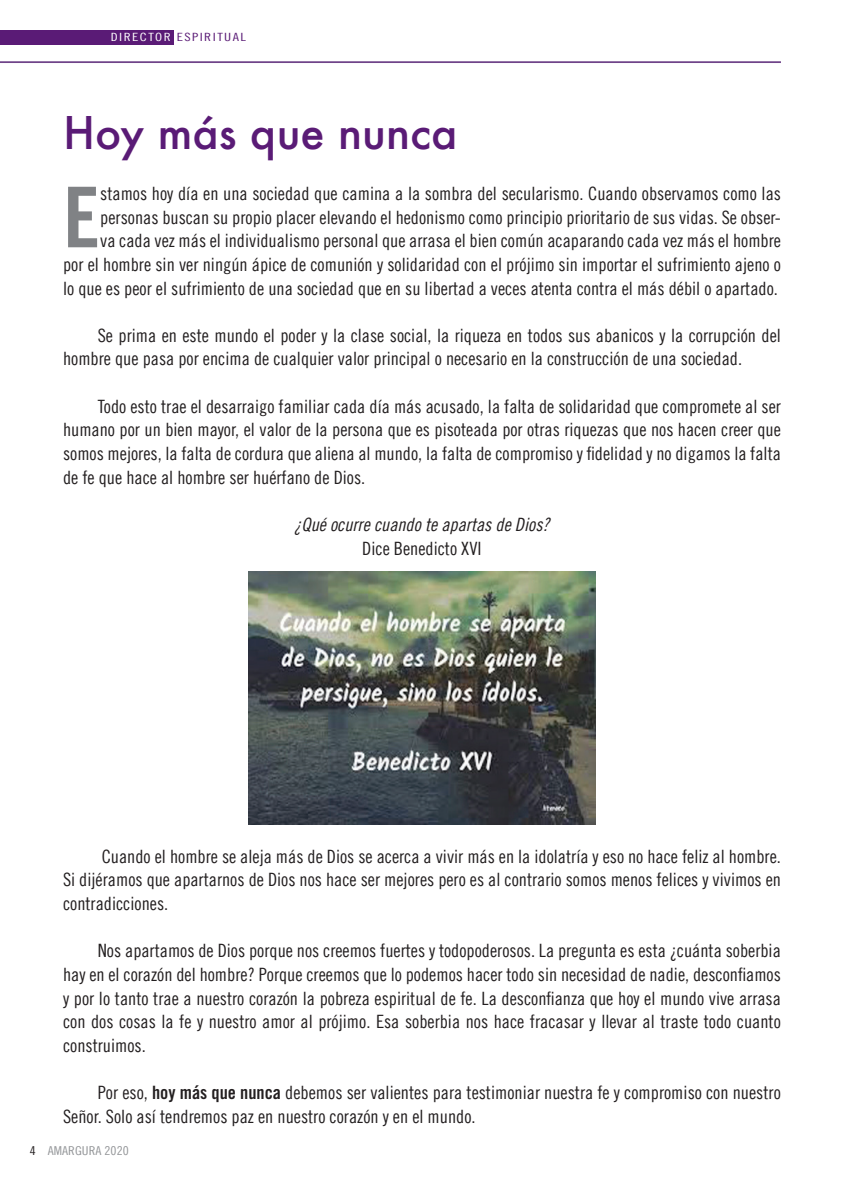
<style>
.page{position:relative;width:844px;height:1191px;background:#fff}
.page>*{position:absolute;margin:0;border:0;box-sizing:border-box;transform-origin:0 0}
.t1{font:83.83px "Trade Gothic LT Bold Cond Twenty";color:#808285}
.t2{font:500 43.75px "Futura";color:#5a1b76}
.t3{font:18.38px/23.6px "Trade Gothic LT Cond Eighteen";color:#231f20;text-align:justify}
.t4{font:18.38px "Trade Gothic LT Cond Eighteen Obl";color:#231f20}
.t5{font:12.25px "Trade Gothic LT Cond Eighteen";color:#939598;scale:1.11 1}
.t6{font:11.38px "Trade Gothic LT Cond Eighteen";letter-spacing:.1em;color:#5a1b76;scale:1.24 1}
.s1{color:#fff}
.s2{font-family:"Trade Gothic LT Bold Cond Twenty"}
.s3{color:#231f20}
</style>
<div class="page">
<hr style="left:0;top:61px;width:780px;height:2px;background:#6f4489">
<div style="left:0;top:30px;width:173px;height:15px;background:#5a1b76"></div>
<img style="left:249px;top:571px;width:346px;height:253px">
<p class="t6" style="left:111px;top:31px;width:110px"><span class="s1">DIRECTOR</span> ESPIRITUAL</p>
<h2 class="t2" style="left:63px;top:103px;width:395px">Hoy más que nunca</h2>
<h1 class="t1" style="left:63px;top:166px;width:39px">E</h1>
<p class="t3" style="left:63px;top:181px;width:719px;text-align:right">stamos hoy día en una sociedad que camina a la sombra del secularismo. Cuando observamos como las personas buscan su propio placer elevando el hedonismo como principio prioritario de sus vidas. Se obser-<br>va cada vez más el individualismo personal que arrasa el bien común acaparando cada vez más el hombre<br>por el hombre sin ver ningún ápice de comunión y solidaridad con el prójimo sin importar el sufrimiento ajeno o lo que es peor el sufrimiento de una sociedad que en su libertad a veces atenta contra el más débil o apartado.</p>
<p class="t3" style="left:63px;top:323px;width:719px;text-indent:35px">Se prima en este mundo el poder y la clase social, la riqueza en todos sus abanicos y la corrupción del hombre que pasa por encima de cualquier valor principal o necesario en la construcción de una sociedad.</p>
<p class="t3" style="left:63px;top:394px;width:719px;text-indent:35px">Todo esto trae el desarraigo familiar cada día más acusado, la falta de solidaridad que compromete al ser humano por un bien mayor, el valor de la persona que es pisoteada por otras riquezas que nos hacen creer que somos mejores, la falta de cordura que aliena al mundo, la falta de compromiso y fidelidad y no digamos la falta de fe que hace al hombre ser huérfano de Dios.</p>
<p class="t4" style="left:294px;top:513px;width:257px">¿Qué ocurre cuando te apartas de Dios?</p>
<p class="t3" style="left:362px;top:536px;width:121px">Dice Benedicto XVI</p>
<p class="t3" style="left:63px;top:844px;width:719px;text-indent:39px">Cuando el hombre se aleja más de Dios se acerca a vivir más en la idolatría y eso no hace feliz al hombre.<br>Si dijéramos que apartarnos de Dios nos hace ser mejores pero es al contrario somos menos felices y vivimos en contradicciones.</p>
<p class="t3" style="left:63px;top:938px;width:719px;text-indent:35px">Nos apartamos de Dios porque nos creemos fuertes y todopoderosos. La pregunta es esta ¿cuánta soberbia hay en el corazón del hombre? Porque creemos que lo podemos hacer todo sin necesidad de nadie, desconfiamos y por lo tanto trae a nuestro corazón la pobreza espiritual de fe. La desconfianza que hoy el mundo vive arrasa con dos cosas la fe y nuestro amor al prójimo. Esa soberbia nos hace fracasar y llevar al traste todo cuanto construimos.</p>
<p class="t3" style="left:63px;top:1080px;width:719px;text-indent:35px">Por eso, <span class="s2">hoy más que nunca</span> debemos ser valientes para testimoniar nuestra fe y compromiso con nuestro<br>Señor. Solo así tendremos paz en nuestro corazón y en el mundo.</p>
<p class="t5" style="left:30px;top:1143px;width:91px"><span class="s3">4</span> AMARGURA 2020</p>
</div>
